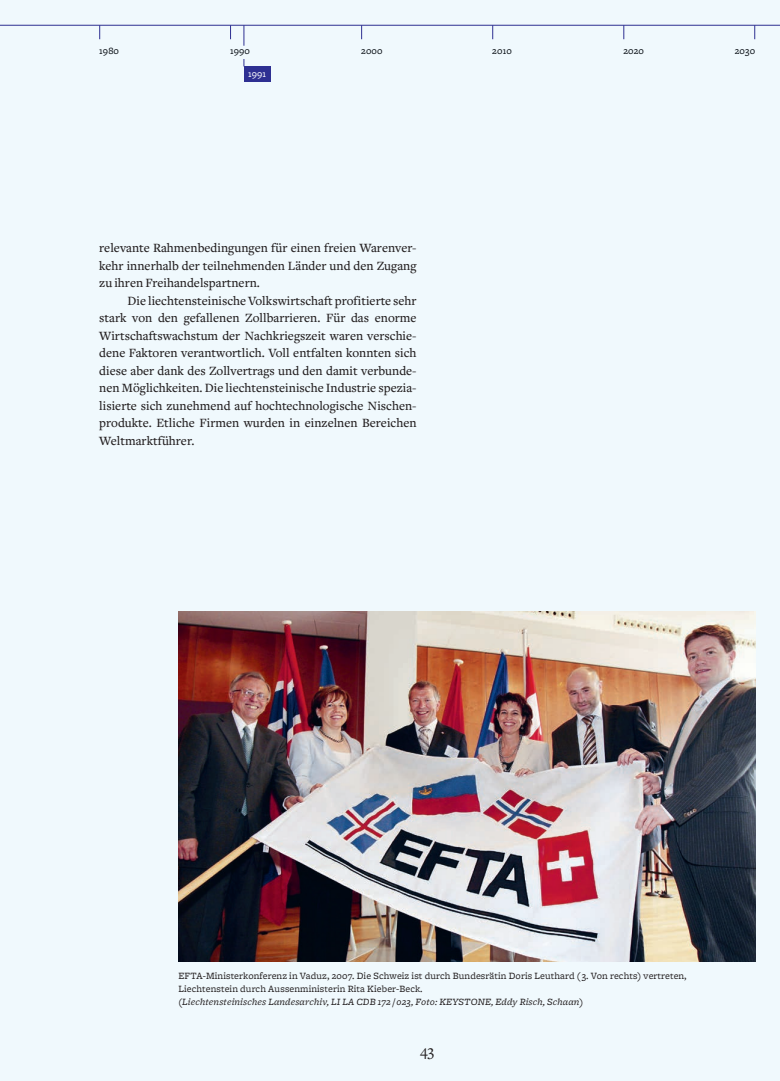
<style>
.page{position:relative;width:780px;height:1081px;background:#f0f9fd}
.page>*{position:absolute;margin:0;border:0;box-sizing:border-box;transform-origin:0 0}
.t1{font:16.25px "Freight Text";color:#231f20}
.t2{font:500 13.12px/17.5px "Freight Text";color:#231f20;text-align:justify}
.t3{font:10px/13.1px "Freight Micro";letter-spacing:.01em;color:#231f20}
.t4{font:italic 10px "Freight Micro";letter-spacing:.01em;color:#231f20}
.t5{font:10px "Freight Micro";letter-spacing:.01em;color:#080e14}
.t6{font:10px "Freight Micro";color:#fff}
</style>
<div class="page">
<hr style="left:0;top:25px;width:780px;height:1px;background:#2e3092">
<svg style="left:754px;top:25px;width:1px;height:14px"></svg>
<svg style="left:230px;top:25px;width:1px;height:14px"></svg>
<svg style="left:361px;top:25px;width:1px;height:14px"></svg>
<svg style="left:492px;top:25px;width:1px;height:14px"></svg>
<svg style="left:623px;top:25px;width:1px;height:14px"></svg>
<svg style="left:99px;top:25px;width:1px;height:14px"></svg>
<img style="left:178px;top:611px;width:577px;height:350px">
<svg style="left:244px;top:25px;width:1px;height:21px"></svg>
<div style="left:244px;top:66px;width:27px;height:16px;background:#2e3092"></div>
<p class="t5" style="left:99px;top:46px;width:21px">1980</p>
<p class="t5" style="left:230px;top:46px;width:21px">1990</p>
<p class="t5" style="left:361px;top:46px;width:23px">2000</p>
<p class="t5" style="left:492px;top:46px;width:21px">2010</p>
<p class="t5" style="left:623px;top:46px;width:22px">2020</p>
<p class="t5" style="left:734px;top:46px;width:22px">2030</p>
<p class="t6" style="left:248px;top:68px;width:20px">1991</p>
<p class="t2" style="left:99px;top:240px;width:319px">relevante Rahmenbedingungen für einen freien Warenver&shy;kehr innerhalb der teilnehmenden Länder und den Zugang zu ihren Freihandelspartnern.</p>
<p class="t2" style="left:99px;top:292px;width:319px;text-indent:28px">Die liechtensteinische Volkswirtschaft profitierte sehr stark von den gefallenen Zollbarrieren. Für das enorme Wirtschaftswachstum der Nachkriegszeit waren verschie&shy;dene Faktoren verantwortlich. Voll entfalten konnten sich diese aber dank des Zollvertrags und den damit verbunde&shy;nen Möglichkeiten. Die liechtensteinische Industrie spezia&shy;lisierte sich zunehmend auf hochtechnologische Nischen&shy;produkte. Etliche Firmen wurden in einzelnen Bereichen Weltmarktführer.</p>
<p class="t3" style="left:178px;top:969px;width:509px">EFTA-Ministerkonferenz in Vaduz, 2007. Die Schweiz ist durch Bundesrätin Doris Leuthard (3. Von rechts) vertreten,<br>Liechtenstein durch Aussenministerin Rita Kieber-Beck.</p>
<p class="t4" style="left:178px;top:996px;width:406px">(Liechtensteinisches Landesarchiv, LI LA CDB 172 / 023, Foto: KEYSTONE, Eddy Risch, Schaan)</p>
<p class="t1" style="left:420px;top:1042px;width:16px">43</p>
</div>
